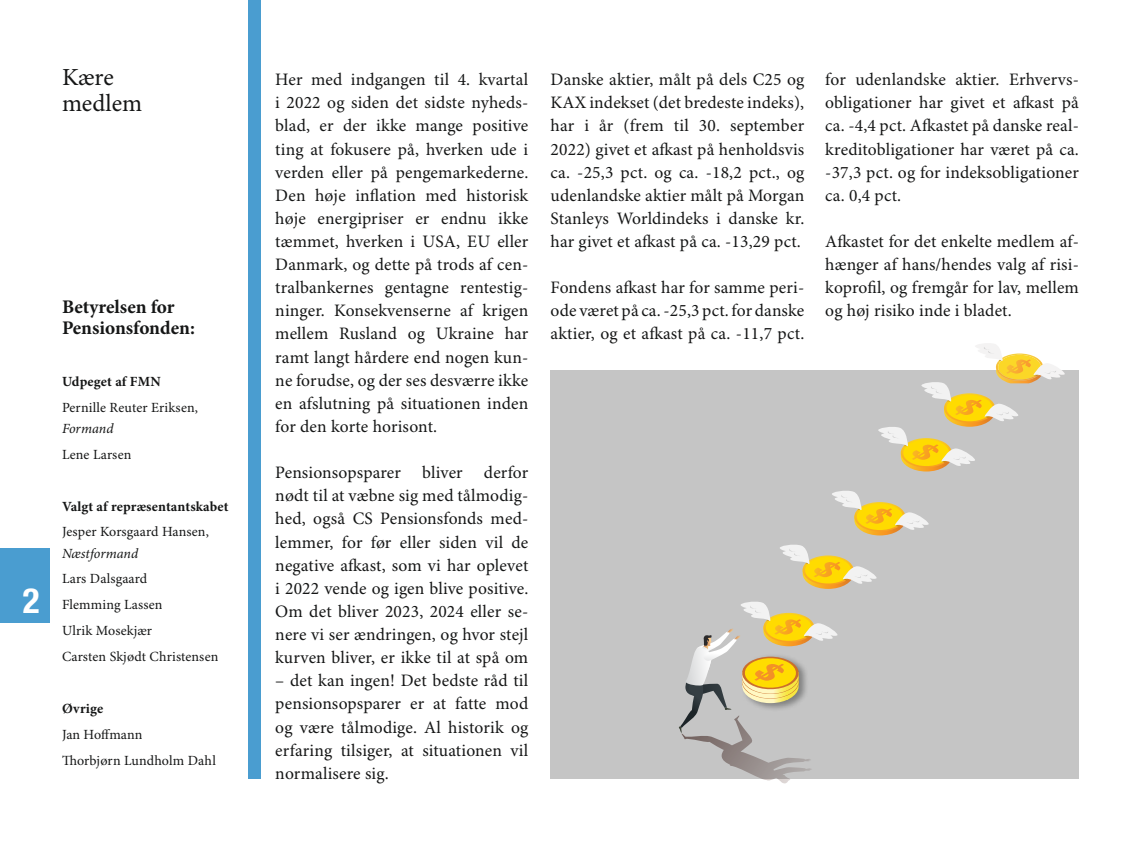
<style>
.page{position:relative;width:1141px;height:844px;background:#fff}
.page>*{position:absolute;margin:0;border:0;box-sizing:border-box;transform-origin:0 0}
.t1{font:700 condensed 35px "Helvetica Neue";color:#fff}
.t2{font:24.5px/26.2px "Minion Pro";color:#151616}
.t3{font:700 19.25px/21px "Minion Pro";letter-spacing:-.005em;color:#151616}
.t4{font:17.5px/23.1px "Minion Pro";letter-spacing:.01em;color:#151616;text-align:justify}
.t5{font:14px/25.9px "Minion Pro";letter-spacing:.01em;color:#151616}
.t6{font:700 14px "Minion Pro";letter-spacing:.01em;color:#151616}
.t7{font:italic 14px "Minion Pro";color:#151616}
</style>
<div class="page">
<div style="left:248px;top:0;width:12px;height:778px;background:#4a9dd0"></div>
<div style="left:0;top:548px;width:50px;height:75px;background:#4a9dd0"></div>
<div style="left:551px;top:370px;width:528px;height:408px;background:#c5c5c5"></div>
<svg style="left:832px;top:491px;width:97px;height:44px"></svg>
<svg style="left:780px;top:544px;width:97px;height:44px"></svg>
<svg style="left:679px;top:601px;width:161px;height:182px"></svg>
<svg style="left:878px;top:343px;width:187px;height:128px"></svg>
<h1 class="t1" style="left:23px;top:571px;width:18px">2</h1>
<h2 class="t2" style="left:62px;top:65px;width:82px">Kære medlem</h2>
<p class="t4" style="left:275px;top:69px;width:255px">Her med indgangen til 4. kvartal i 2022 og siden det sidste nyheds&shy;blad, er der ikke mange positive ting at fokusere på, hverken ude i verden eller på pengemarkederne.<br>Den høje inflation med historisk høje energipriser er endnu ikke tæmmet, hverken i USA, EU eller Danmark, og dette på trods af cen&shy;tralbankernes gentagne rentestig&shy;ninger. Konsekvenserne af krigen mellem Rusland og Ukraine har ramt langt hårdere end nogen kun&shy;ne forudse, og der ses desværre ikke en afslutning på situationen inden for den korte horisont.</p>
<p class="t4" style="left:275px;top:461px;width:255px">Pensionsopsparer bliver derfor nødt til at væbne sig med tålmodig&shy;hed, også CS Pensionsfonds med&shy;lemmer, for før eller siden vil de negative afkast, som vi har oplevet i 2022 vende og igen blive positive.<br>Om det bliver 2023, 2024 eller se&shy;nere vi ser ændringen, og hvor stejl kurven bliver, er ikke til at spå om</p>
<p class="t4" style="left:275px;top:669px;width:255px">– det kan ingen! Det bedste råd til pensionsopsparer er at fatte mod og være tålmodige. Al historik og erfaring tilsiger, at situationen vil normalisere sig.</p>
<p class="t3" style="left:62px;top:295px;width:134px">Betyrelsen for<br>Pensionsfonden:</p>
<p class="t6" style="left:62px;top:371px;width:100px">Udpeget af FMN</p>
<p class="t5" style="left:62px;top:394px;width:138px">Pernille Reuter Eriksen,</p>
<p class="t7" style="left:62px;top:418px;width:53px">Formand</p>
<p class="t5" style="left:62px;top:441px;width:71px">Lene Larsen</p>
<p class="t6" style="left:62px;top:496px;width:168px">Valgt af repræsentantskabet</p>
<p class="t5" style="left:62px;top:519px;width:148px">Jesper Korsgaard Hansen,</p>
<p class="t7" style="left:62px;top:543px;width:78px">Næstformand</p>
<p class="t5" style="left:62px;top:566px;width:158px">Lars Dalsgaard<br>Flemming Lassen<br>Ulrik Mosekjær<br>Carsten Skjødt Christensen</p>
<p class="t6" style="left:62px;top:698px;width:43px">Øvrige</p>
<p class="t5" style="left:62px;top:722px;width:155px">Jan Hoffmann<br>Thorbjørn Lundholm Dahl</p>
<p class="t4" style="left:551px;top:69px;width:255px">Danske aktier, målt på dels C25 og KAX indekset (det bredeste indeks), har i år (frem til 30. september 2022) givet et afkast på henholdsvis ca. -25,3 pct. og ca. -18,2 pct., og udenlandske aktier målt på Morgan Stanleys Worldindeks i danske kr. har givet et afkast på ca. -13,29 pct.</p>
<p class="t4" style="left:551px;top:277px;width:255px">Fondens afkast har for samme peri&shy;ode været på ca. -25,3 pct. for danske aktier, og et afkast på ca. -11,7 pct.</p>
<p class="t4" style="left:825px;top:69px;width:255px">for udenlandske aktier. Erhvervs&shy;obligationer har givet et afkast på ca. -4,4 pct. Afkastet på danske real&shy;kreditobligationer har været på ca. -37,3 pct. og for indeksobligationer ca. 0,4 pct.</p>
<p class="t4" style="left:825px;top:230px;width:255px">Afkastet for det enkelte medlem af&shy;hænger af hans/hendes valg af risi&shy;koprofil, og fremgår for lav, mellem og høj risiko inde i bladet.</p>
</div>
